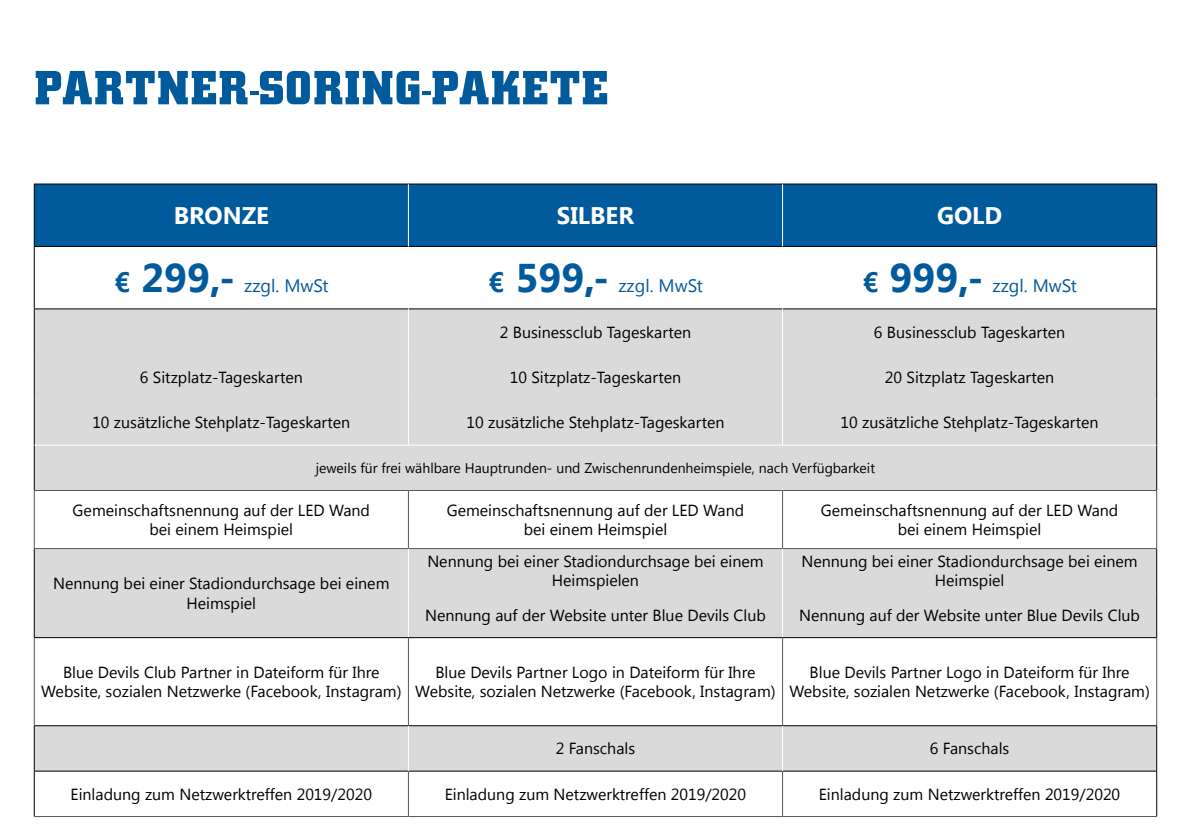
<style>
.page{position:relative;width:1191px;height:840px;background:#fff}
.page>*{position:absolute;margin:0;border:0;box-sizing:border-box;transform-origin:0 0}
.t1{font:700 50px "City DOT";letter-spacing:.025em;color:#005a9c}
.t2{font:700 40px "Khmer UI";color:#005a9c}
.t3{font:700 24px "Khmer UI";color:#fff}
.t4{font:18px "Khmer UI";color:#005a9c}
.t5{font:16px/19.2px "Khmer UI";color:#000;text-align:center}
.t6{font:14px "Khmer UI";color:#000}
.s1{font-size:28px}
</style>
<div class="page">
<div style="left:35px;top:184px;width:1121px;height:62px;background:#005a9c"></div>
<div style="left:35px;top:309px;width:1121px;height:181px;background:#dadada"></div>
<svg style="left:35px;top:549px;width:1121px;height:221px;fill:#dadada"></svg>
<hr style="left:34px;top:183px;width:374px;height:1px;background:#000">
<hr style="left:34px;top:184px;width:1px;height:62px;background:#000">
<hr style="left:408px;top:183px;width:374px;height:1px;background:#000">
<hr style="left:782px;top:183px;width:375px;height:1px;background:#000">
<hr style="left:1156px;top:184px;width:1px;height:62px;background:#000">
<hr style="left:34px;top:246px;width:374px;height:1px;background:#000">
<hr style="left:34px;top:246px;width:1px;height:62px;background:#000">
<hr style="left:408px;top:246px;width:374px;height:1px;background:#000">
<hr style="left:782px;top:246px;width:375px;height:1px;background:#000">
<hr style="left:1156px;top:246px;width:1px;height:62px;background:#000">
<hr style="left:34px;top:308px;width:374px;height:1px;background:#000">
<hr style="left:34px;top:309px;width:1px;height:45px;background:#000">
<hr style="left:408px;top:308px;width:374px;height:1px;background:#000">
<hr style="left:782px;top:308px;width:375px;height:1px;background:#000">
<hr style="left:1156px;top:309px;width:1px;height:45px;background:#000">
<hr style="left:34px;top:354px;width:1px;height:45px;background:#000">
<hr style="left:1156px;top:354px;width:1px;height:45px;background:#000">
<hr style="left:34px;top:399px;width:1px;height:46px;background:#000">
<hr style="left:1156px;top:399px;width:1px;height:46px;background:#000">
<hr style="left:34px;top:445px;width:1px;height:45px;background:#000">
<hr style="left:1156px;top:445px;width:1px;height:45px;background:#000">
<hr style="left:408px;top:184px;width:1px;height:62px;background:#fff">
<hr style="left:782px;top:184px;width:1px;height:62px;background:#fff">
<hr style="left:408px;top:246px;width:1px;height:62px;background:#fff">
<hr style="left:782px;top:246px;width:1px;height:62px;background:#fff">
<hr style="left:408px;top:309px;width:1px;height:45px;background:#fff">
<hr style="left:782px;top:309px;width:1px;height:45px;background:#fff">
<hr style="left:408px;top:354px;width:1px;height:45px;background:#fff">
<hr style="left:782px;top:354px;width:1px;height:45px;background:#fff">
<hr style="left:408px;top:399px;width:1px;height:45px;background:#fff">
<hr style="left:782px;top:399px;width:1px;height:45px;background:#fff">
<hr style="left:35px;top:444px;width:373px;height:1px;background:#fff">
<hr style="left:408px;top:444px;width:374px;height:1px;background:#fff">
<hr style="left:782px;top:444px;width:374px;height:1px;background:#fff">
<hr style="left:34px;top:490px;width:374px;height:1px;background:#575756">
<hr style="left:34px;top:490px;width:1px;height:58px;background:#575756">
<hr style="left:408px;top:490px;width:374px;height:1px;background:#575756">
<hr style="left:408px;top:490px;width:1px;height:58px;background:#575756">
<hr style="left:782px;top:490px;width:375px;height:1px;background:#575756">
<hr style="left:782px;top:490px;width:1px;height:58px;background:#575756">
<hr style="left:1156px;top:490px;width:1px;height:58px;background:#575756">
<hr style="left:34px;top:548px;width:374px;height:1px;background:#575756">
<hr style="left:34px;top:548px;width:1px;height:44px;background:#000">
<hr style="left:34px;top:592px;width:1px;height:45px;background:#000">
<hr style="left:408px;top:548px;width:374px;height:1px;background:#575756">
<hr style="left:782px;top:548px;width:375px;height:1px;background:#575756">
<hr style="left:408px;top:548px;width:1px;height:44px;background:#fff">
<hr style="left:782px;top:548px;width:1px;height:44px;background:#fff">
<hr style="left:1156px;top:548px;width:1px;height:44px;background:#000">
<hr style="left:408px;top:592px;width:1px;height:45px;background:#fff">
<hr style="left:782px;top:592px;width:1px;height:45px;background:#fff">
<hr style="left:1156px;top:592px;width:1px;height:45px;background:#000">
<hr style="left:34px;top:637px;width:374px;height:1px;background:#000">
<hr style="left:408px;top:637px;width:374px;height:1px;background:#000">
<hr style="left:782px;top:637px;width:375px;height:1px;background:#000">
<hr style="left:34px;top:725px;width:374px;height:1px;background:#000">
<hr style="left:34px;top:725px;width:1px;height:45px;background:#000">
<hr style="left:408px;top:725px;width:374px;height:1px;background:#000">
<hr style="left:782px;top:725px;width:375px;height:1px;background:#000">
<hr style="left:1156px;top:725px;width:1px;height:45px;background:#000">
<hr style="left:34px;top:770px;width:374px;height:1px;background:#000">
<hr style="left:34px;top:771px;width:1px;height:44px;background:#000">
<hr style="left:408px;top:770px;width:374px;height:1px;background:#000">
<hr style="left:782px;top:770px;width:375px;height:1px;background:#000">
<hr style="left:1156px;top:771px;width:1px;height:44px;background:#000">
<hr style="left:34px;top:637px;width:1px;height:88px;background:#575756">
<hr style="left:408px;top:637px;width:1px;height:88px;background:#575756">
<hr style="left:782px;top:637px;width:1px;height:88px;background:#575756">
<hr style="left:1156px;top:637px;width:1px;height:88px;background:#575756">
<hr style="left:408px;top:771px;width:1px;height:44px;background:#575756">
<hr style="left:782px;top:771px;width:1px;height:44px;background:#575756">
<hr style="left:34px;top:815px;width:374px;height:1px;background:#575756">
<hr style="left:408px;top:815px;width:374px;height:1px;background:#575756">
<hr style="left:782px;top:815px;width:375px;height:1px;background:#575756">
<hr style="left:408px;top:725px;width:1px;height:45px;background:#fff">
<hr style="left:782px;top:725px;width:1px;height:45px;background:#fff">
<h1 class="t1" style="left:34px;top:60px;width:575px">PARTNER-SORING-PAKETE</h1>
<h3 class="t3" style="left:174px;top:202px;width:97px">BRONZE</h3>
<h3 class="t3" style="left:557px;top:202px;width:79px">SILBER</h3>
<h3 class="t3" style="left:937px;top:202px;width:67px">GOLD</h3>
<h2 class="t2" style="left:114px;top:255px;width:123px"><span class="s1">€</span> 299,-</h2>
<h2 class="t2" style="left:488px;top:255px;width:123px"><span class="s1">€</span> 599,-</h2>
<h2 class="t2" style="left:862px;top:255px;width:123px"><span class="s1">€</span> 999,-</h2>
<p class="t4" style="left:244px;top:275px;width:86px">zzgl. MwSt</p>
<p class="t4" style="left:618px;top:275px;width:86px">zzgl. MwSt</p>
<p class="t4" style="left:992px;top:275px;width:86px">zzgl. MwSt</p>
<p class="t5" style="left:500px;top:322px;width:193px">2 Businessclub Tageskarten</p>
<p class="t5" style="left:874px;top:322px;width:193px">6 Businessclub Tageskarten</p>
<p class="t5" style="left:140px;top:367px;width:164px">6 Sitzplatz-Tageskarten</p>
<p class="t5" style="left:510px;top:367px;width:173px">10 Sitzplatz-Tageskarten</p>
<p class="t5" style="left:885px;top:367px;width:171px">20 Sitzplatz Tageskarten</p>
<p class="t5" style="left:92px;top:413px;width:259px">10 zusätzliche Stehplatz-Tageskarten</p>
<p class="t5" style="left:466px;top:413px;width:259px">10 zusätzliche Stehplatz-Tageskarten</p>
<p class="t5" style="left:840px;top:413px;width:259px">10 zusätzliche Stehplatz-Tageskarten</p>
<p class="t6" style="left:316px;top:459px;width:561px">jeweils für frei wählbare Hauptrunden- und Zwischenrundenheimspiele, nach Verfügbarkeit</p>
<p class="t5" style="left:73px;top:500px;width:299px">Gemeinschaftsnennung auf der LED Wand bei einem Heimspiel</p>
<p class="t5" style="left:447px;top:500px;width:299px">Gemeinschaftsnennung auf der LED Wand bei einem Heimspiel</p>
<p class="t5" style="left:821px;top:500px;width:299px">Gemeinschaftsnennung auf der LED Wand bei einem Heimspiel</p>
<p class="t5" style="left:53px;top:574px;width:338px">Nennung bei einer Stadiondurchsage bei einem<br>Heimspiel</p>
<p class="t5" style="left:427px;top:551px;width:338px">Nennung bei einer Stadiondurchsage bei einem<br>Heimspielen</p>
<p class="t5" style="left:801px;top:551px;width:338px">Nennung bei einer Stadiondurchsage bei einem<br>Heimspiel</p>
<p class="t5" style="left:425px;top:605px;width:342px">Nennung auf der Website unter Blue Devils Club</p>
<p class="t5" style="left:799px;top:605px;width:342px">Nennung auf der Website unter Blue Devils Club</p>
<p class="t5" style="left:41px;top:662px;width:362px">Blue Devils Club Partner in Dateiform für Ihre<br>Website, sozialen Netzwerke (Facebook, Instagram)</p>
<p class="t5" style="left:415px;top:662px;width:362px">Blue Devils Partner Logo in Dateiform für Ihre<br>Website, sozialen Netzwerke (Facebook, Instagram)</p>
<p class="t5" style="left:789px;top:662px;width:362px">Blue Devils Partner Logo in Dateiform für Ihre<br>Website, sozialen Netzwerke (Facebook, Instagram)</p>
<p class="t5" style="left:556px;top:738px;width:81px">2 Fanschals</p>
<p class="t5" style="left:930px;top:738px;width:81px">6 Fanschals</p>
<p class="t5" style="left:71px;top:784px;width:303px">Einladung zum Netzwerktreffen 2019/2020</p>
<p class="t5" style="left:445px;top:784px;width:303px">Einladung zum Netzwerktreffen 2019/2020</p>
<p class="t5" style="left:819px;top:784px;width:303px">Einladung zum Netzwerktreffen 2019/2020</p>
</div>
